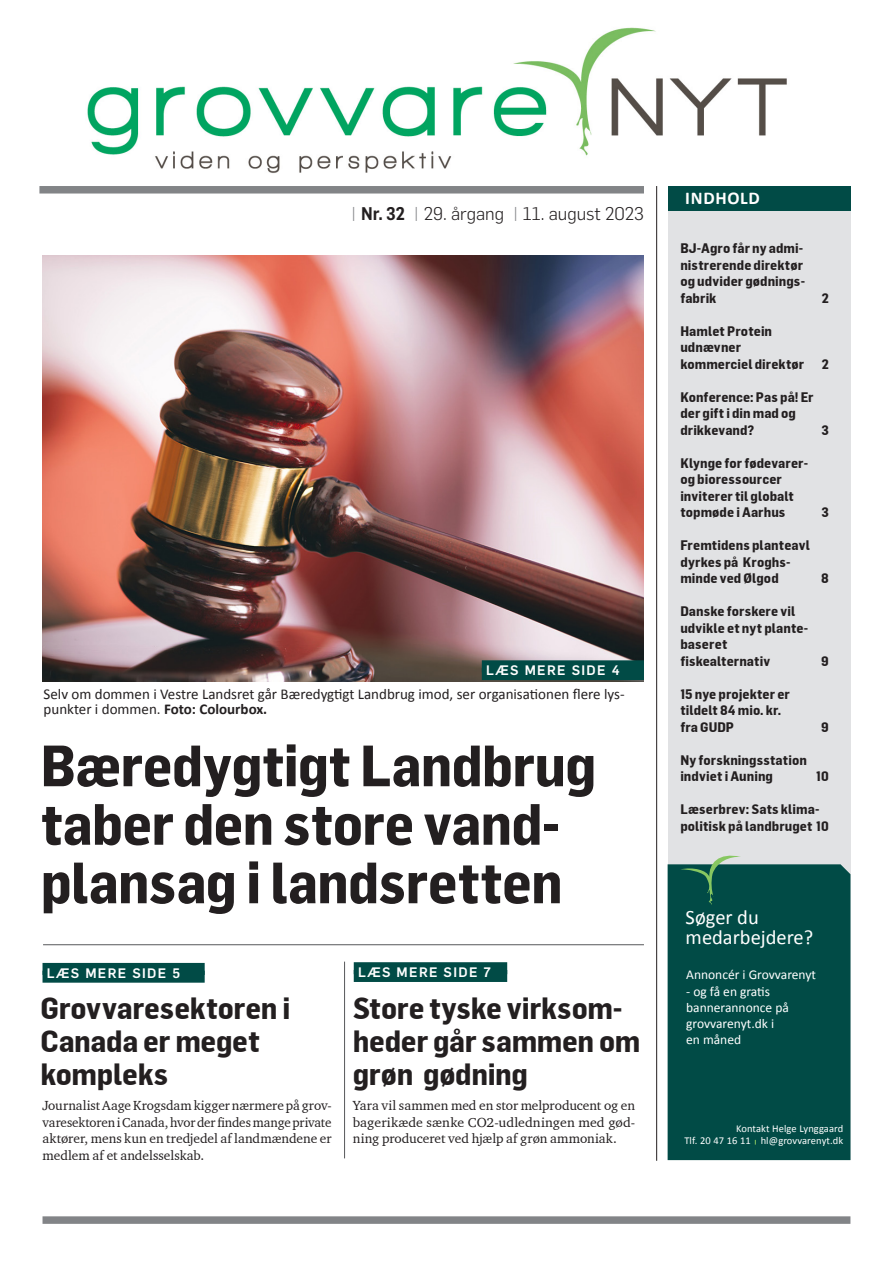
<style>
.page{position:relative;width:893px;height:1263px;background:#fff}
.page>*{position:absolute;margin:0;border:0;box-sizing:border-box;transform-origin:0 0}
.RU_Flama_Semicond{font:700 57px/58.5px "Flama Semicondensed";letter-spacing:-.015em;color:#231f20}
.RU_Flama_Semicond-2{font:700 30px/33px "Flama Semicondensed";letter-spacing:-.01em;color:#231f20}
.t1{font:20.55px "Calibri";color:#fff}
.t2{font:300 18px "Flama";color:#231f20}
.t3{font:700 18px "Calibri";letter-spacing:.04em;color:#fff}
.Billedtekst{font:15px/15px "Calibri";color:#231f20}
.t4{font:700 13.5px "Flama Semicondensed";letter-spacing:.005em;color:#231f20}
.BT{font:13.5px/16.5px "Charter ITC";color:#231f20;text-align:justify}
.BTI{font:13.5px/16.5px "Charter ITC";color:#231f20;text-align:justify}
.t5{font:13.5px "Calibri";color:#fff}
.Grøn_bjælke{font:500 13.5px "Flama";letter-spacing:.1em;color:#fff}
.t6{font:10.5px "Calibri";letter-spacing:.01em;color:#fff}
.s1{color:#828487}
.s2{font-family:"Flama Semicondensed";font-weight:600}
.s3{font-weight:700}
</style>
<div class="page">
<div style="left:39px;top:186px;width:605px;height:8px;background:#828487"></div>
<div style="left:668px;top:186px;width:182px;height:25px;background:#014b46"></div>
<img style="left:87px;top:27px;width:700px;height:146px">
<hr style="left:43px;top:944px;width:601px;height:1px;background:#57585a">
<div style="left:43px;top:963px;width:162px;height:12px;background:#014b46"></div>
<div style="left:43px;top:971px;width:162px;height:12px;background:#014b46"></div>
<hr style="left:344px;top:962px;width:1px;height:196px;background:#57585a">
<div style="left:354px;top:962px;width:153px;height:12px;background:#014b46"></div>
<div style="left:354px;top:970px;width:153px;height:12px;background:#014b46"></div>
<div style="left:43px;top:1216px;width:807px;height:8px;background:#828487"></div>
<div style="left:668px;top:211px;width:182px;height:949px;background:#e1e2e4"></div>
<hr style="left:656px;top:186px;width:1px;height:975px;background:#231f20">
<img style="left:43px;top:255px;width:601px;height:426px">
<div style="left:668px;top:864px;width:182px;height:296px;background:#014b46"></div>
<svg style="left:680px;top:855px;width:61px;height:49px"></svg>
<div style="left:482px;top:660px;width:162px;height:12px;background:#014b46"></div>
<div style="left:482px;top:668px;width:162px;height:12px;background:#014b46"></div>
<p class="t2" style="left:351px;top:201px;width:295px"><span class="s1">|</span> <span class="s2">Nr. 32</span> <span class="s1">|</span> 29. årgang <span class="s1">|</span> 11. august 2023</p>
<p class="Grøn_bjælke" style="left:486px;top:660px;width:135px">LÆS MERE SIDE 4</p>
<p class="Billedtekst" style="left:44px;top:685px;width:582px">Selv om dommen i Vestre Landsret går Bæredygtigt Landbrug imod, ser organisationen flere lys&shy;punkter i dommen. <span class="s3">Foto: Colourbox.</span></p>
<p class="RU_Flama_Semicond" style="left:41px;top:736px;width:557px">Bæredygtigt Landbrug taber den store vand&shy;plansag i landsretten</p>
<p class="Grøn_bjælke" style="left:47px;top:963px;width:135px">LÆS MERE SIDE 5</p>
<p class="RU_Flama_Semicond-2" style="left:41px;top:991px;width:251px">Grovvaresektoren i<br>Canada er meget</p>
<p class="RU_Flama_Semicond-2" style="left:41px;top:1057px;width:129px">kompleks</p>
<p class="BT" style="left:43px;top:1097px;width:291px">Journalist Aage Krogsdam kigger nærmere på grov&shy;varesektoren i Canada, hvor der findes mange private aktører, mens kun en tredjedel af landmændene er medlem af et andelsselskab.</p>
<p class="Grøn_bjælke" style="left:358px;top:962px;width:135px">LÆS MERE SIDE 7</p>
<p class="RU_Flama_Semicond-2" style="left:353px;top:991px;width:289px">Store tyske virksom&shy;heder går sammen om grøn gødning</p>
<p class="BTI" style="left:353px;top:1097px;width:284px">Yara vil sammen med en stor melproducent og en bagerikæde sænke CO2-udledningen med gød&shy;ning produceret ved hjælp af grøn ammoniak.</p>
<p class="t3" style="left:685px;top:187px;width:76px">INDHOLD</p>
<p class="t4" style="left:680px;top:240px;width:124px">BJ-Agro får ny admi-</p>
<p class="t4" style="left:680px;top:257px;width:124px">nistrerende direktør</p>
<p class="t4" style="left:680px;top:273px;width:126px">og udvider gødnings-</p>
<p class="t4" style="left:680px;top:290px;width:38px">fabrik</p>
<p class="t4" style="left:822px;top:290px;width:9px">2</p>
<p class="t4" style="left:680px;top:323px;width:93px">Hamlet Protein</p>
<p class="t4" style="left:680px;top:339px;width:62px">udnævner</p>
<p class="t4" style="left:680px;top:356px;width:125px">kommerciel direktør</p>
<p class="t4" style="left:822px;top:356px;width:9px">2</p>
<p class="t4" style="left:680px;top:389px;width:135px">Konference: Pas på! Er</p>
<p class="t4" style="left:680px;top:405px;width:117px">der gift i din mad og</p>
<p class="t4" style="left:680px;top:422px;width:76px">drikkevand?</p>
<p class="t4" style="left:821px;top:422px;width:9px">3</p>
<p class="t4" style="left:680px;top:455px;width:129px">Klynge for fødevarer-</p>
<p class="t4" style="left:680px;top:471px;width:103px">og bioressourcer</p>
<p class="t4" style="left:680px;top:488px;width:115px">inviterer til globalt</p>
<p class="t4" style="left:680px;top:504px;width:107px">topmøde i Aarhus</p>
<p class="t4" style="left:821px;top:504px;width:9px">3</p>
<p class="t4" style="left:680px;top:537px;width:131px">Fremtidens planteavl</p>
<p class="t4" style="left:680px;top:554px;width:112px">dyrkes på Kroghs-</p>
<p class="t4" style="left:680px;top:570px;width:100px">minde ved Ølgod</p>
<p class="t4" style="left:821px;top:570px;width:9px">8</p>
<p class="t4" style="left:680px;top:603px;width:116px">Danske forskere vil</p>
<p class="t4" style="left:680px;top:620px;width:129px">udvikle et nyt plante-</p>
<p class="t4" style="left:680px;top:636px;width:49px">baseret</p>
<p class="t4" style="left:680px;top:653px;width:91px">fiskealternativ</p>
<p class="t4" style="left:821px;top:653px;width:9px">9</p>
<p class="t4" style="left:680px;top:686px;width:111px">15 nye projekter er</p>
<p class="t4" style="left:680px;top:702px;width:102px">tildelt 84 mio. kr.</p>
<p class="t4" style="left:680px;top:719px;width:55px">fra GUDP</p>
<p class="t4" style="left:821px;top:719px;width:9px">9</p>
<p class="t4" style="left:680px;top:752px;width:128px">Ny forskningsstation</p>
<p class="t4" style="left:680px;top:768px;width:94px">indviet i Auning</p>
<p class="t4" style="left:816px;top:768px;width:14px">10</p>
<p class="t4" style="left:680px;top:801px;width:140px">Læserbrev: Sats klima-</p>
<p class="t4" style="left:680px;top:818px;width:150px">politisk på landbruget 10</p>
<p class="t1" style="left:686px;top:904px;width:75px">Søger du</p>
<p class="t1" style="left:686px;top:924px;width:129px">medarbejdere?</p>
<p class="t5" style="left:686px;top:966px;width:131px">Annoncér i Grovvarenyt</p>
<p class="t5" style="left:686px;top:983px;width:85px">- og få en gratis</p>
<p class="t5" style="left:686px;top:999px;width:104px">bannerannonce på</p>
<p class="t5" style="left:686px;top:1015px;width:90px">grovvarenyt.dk i</p>
<p class="t5" style="left:686px;top:1031px;width:57px">en måned</p>
<p class="t6" style="left:736px;top:1122px;width:109px">Kontakt Helge Lynggaard</p>
<p class="t6" style="left:684px;top:1134px;width:160px">Tlf. 20 47 16 11 hl@grovvarenyt.dk</p>
</div>
